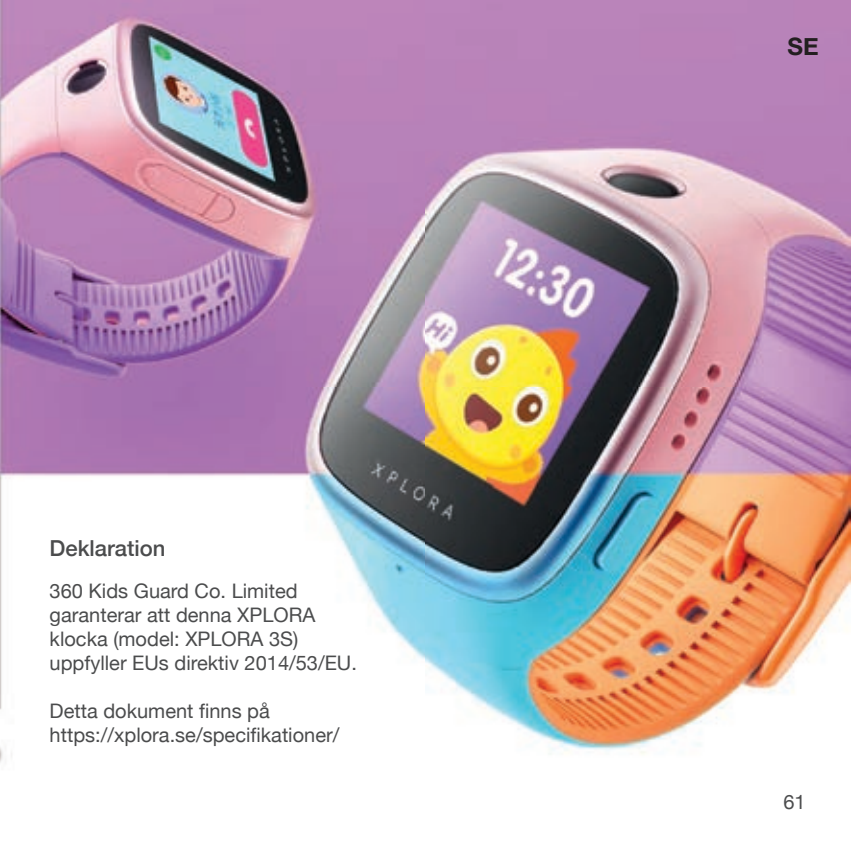
<style>
.page{position:relative;width:851px;height:851px;background:#fff}
.page>*{position:absolute;margin:0;border:0;box-sizing:border-box;transform-origin:0 0}
.t1{font:700 24px "Helvetica Neue";color:#231f20}
.t2{font:500 22px "Helvetica Neue";color:#4b4c4d}
.t3{font:20px/24px "Helvetica Neue";color:#4b4c4d}
</style>
<div class="page">
<img style="left:0;top:0;width:850px;height:763px">
<p class="t2" style="left:50px;top:530px;width:117px">Deklaration</p>
<p class="t3" style="left:50px;top:579px;width:309px">360 Kids Guard Co. Limited garanterar att denna XPLORA klocka (model: XPLORA 3S) uppfyller EUs direktiv 2014/53/EU.</p>
<p class="t3" style="left:50px;top:699px;width:291px">Detta dokument finns på https://xplora.se/specifikationer/</p>
<p class="t1" style="left:787px;top:28px;width:33px">SE</p>
<p class="t3" style="left:783px;top:791px;width:24px">61</p>
</div>
